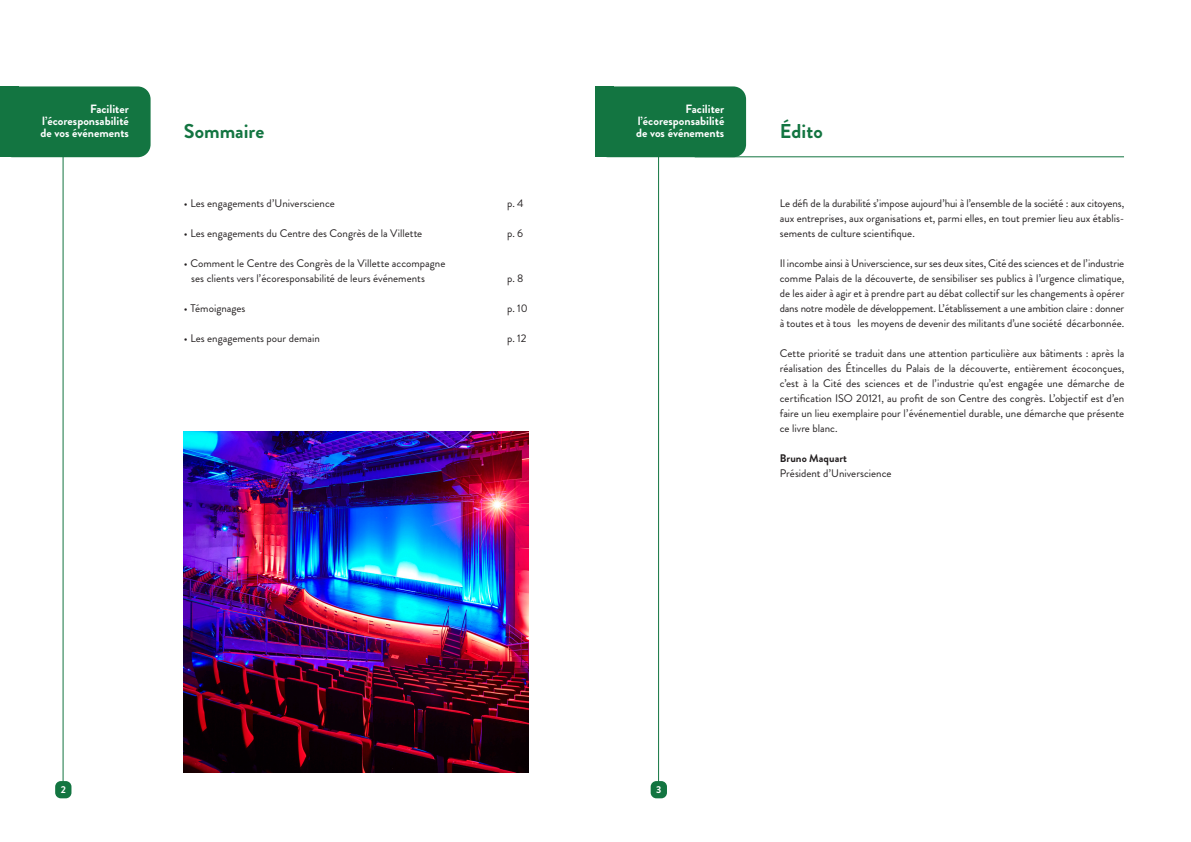
<style>
.page{position:relative;width:1191px;height:842px;background:#fff}
.page>*{position:absolute;margin:0;border:0;box-sizing:border-box;transform-origin:0 0}
.t1{font:700 20px "Brandon Grotesque";color:#137541}
.t2{font:700 12px/12px "Brandon Grotesque";color:#fff;text-align:justify}
.t3{font:11px/15px "Brandon Grotesque";color:#231f20;text-align:justify}
.t4{font:700 11px "Brandon Grotesque";color:#231f20}
.t5{font:700 10px "Brandon Grotesque";color:#fff}
</style>
<div class="page">
<hr style="left:63px;top:149px;width:1px;height:637px;background:#137541">
<hr style="left:658px;top:149px;width:1px;height:637px;background:#137541">
<div style="left:55px;top:781px;width:16px;height:17px;background:#137541;border-radius:6px"></div>
<div style="left:650px;top:781px;width:17px;height:17px;background:#137541;border-radius:6px"></div>
<div style="left:0;top:86px;width:151px;height:71px;background:#137541;border-radius:13px"></div>
<div style="left:0;top:86px;width:19px;height:71px;background:#137541"></div>
<div style="left:595px;top:86px;width:151px;height:71px;background:#137541;border-radius:13px"></div>
<div style="left:595px;top:86px;width:19px;height:71px;background:#137541"></div>
<hr style="left:694px;top:157px;width:430px;height:1px;background:#137541">
<img style="left:184px;top:432px;width:344px;height:340px">
<p class="t2" style="left:41px;top:103px;width:90px;text-indent:49px">Faciliter l’écoresponsabilité de vos événements</p>
<p class="t2" style="left:636px;top:103px;width:90px;text-indent:49px">Faciliter l’écoresponsabilité de vos événements</p>
<p class="t1" style="left:184px;top:117px;width:82px">Sommaire</p>
<p class="t1" style="left:780px;top:117px;width:44px">Édito</p>
<p class="t3" style="left:184px;top:196px;width:152px">• Les engagements d’Universcience</p>
<p class="t3" style="left:507px;top:196px;width:18px">p. 4</p>
<p class="t3" style="left:184px;top:226px;width:240px">• Les engagements du Centre des Congrès de la Villette</p>
<p class="t3" style="left:507px;top:226px;width:18px">p. 6</p>
<p class="t3" style="left:184px;top:256px;width:263px">• Comment le Centre des Congrès de la Villette accompagne</p>
<p class="t3" style="left:191px;top:271px;width:235px">ses clients vers l’écoresponsabilité de leurs événements</p>
<p class="t3" style="left:507px;top:271px;width:18px">p. 8</p>
<p class="t3" style="left:184px;top:301px;width:63px">• Témoignages</p>
<p class="t3" style="left:507px;top:301px;width:22px">p. 10</p>
<p class="t3" style="left:184px;top:331px;width:137px">• Les engagements pour demain</p>
<p class="t3" style="left:507px;top:331px;width:21px">p. 12</p>
<p class="t3" style="left:780px;top:196px;width:346px">Le défi de la durabilité s’impose aujourd’hui à l’ensemble de la société : aux citoyens, aux entreprises, aux organisations et, parmi elles, en tout premier lieu aux établis&shy;sements de culture scientifique.</p>
<p class="t3" style="left:780px;top:256px;width:346px">Il incombe ainsi à Universcience, sur ses deux sites, Cité des sciences et de l’industrie comme Palais de la découverte, de sensibiliser ses publics à l’urgence climatique, de les aider à agir et à prendre part au débat collectif sur les changements à opérer dans notre modèle de développement. L’établissement a une ambition claire : donner à toutes et à tous les moyens de devenir des militants d’une société décarbonnée.</p>
<p class="t3" style="left:780px;top:346px;width:346px">Cette priorité se traduit dans une attention particulière aux bâtiments : après la réalisation des Étincelles du Palais de la découverte, entièrement écoconçues, c’est à la Cité des sciences et de l’industrie qu’est engagée une démarche de certification ISO 20121, au profit de son Centre des congrès. L’objectif est d’en faire un lieu exemplaire pour l’événementiel durable, une démarche que présente ce livre blanc.</p>
<p class="t4" style="left:780px;top:451px;width:69px">Bruno Maquart</p>
<p class="t3" style="left:780px;top:466px;width:113px">Président d’Universcience</p>
<p class="t5" style="left:61px;top:782px;width:7px">2</p>
<p class="t5" style="left:656px;top:782px;width:7px">3</p>
</div>
